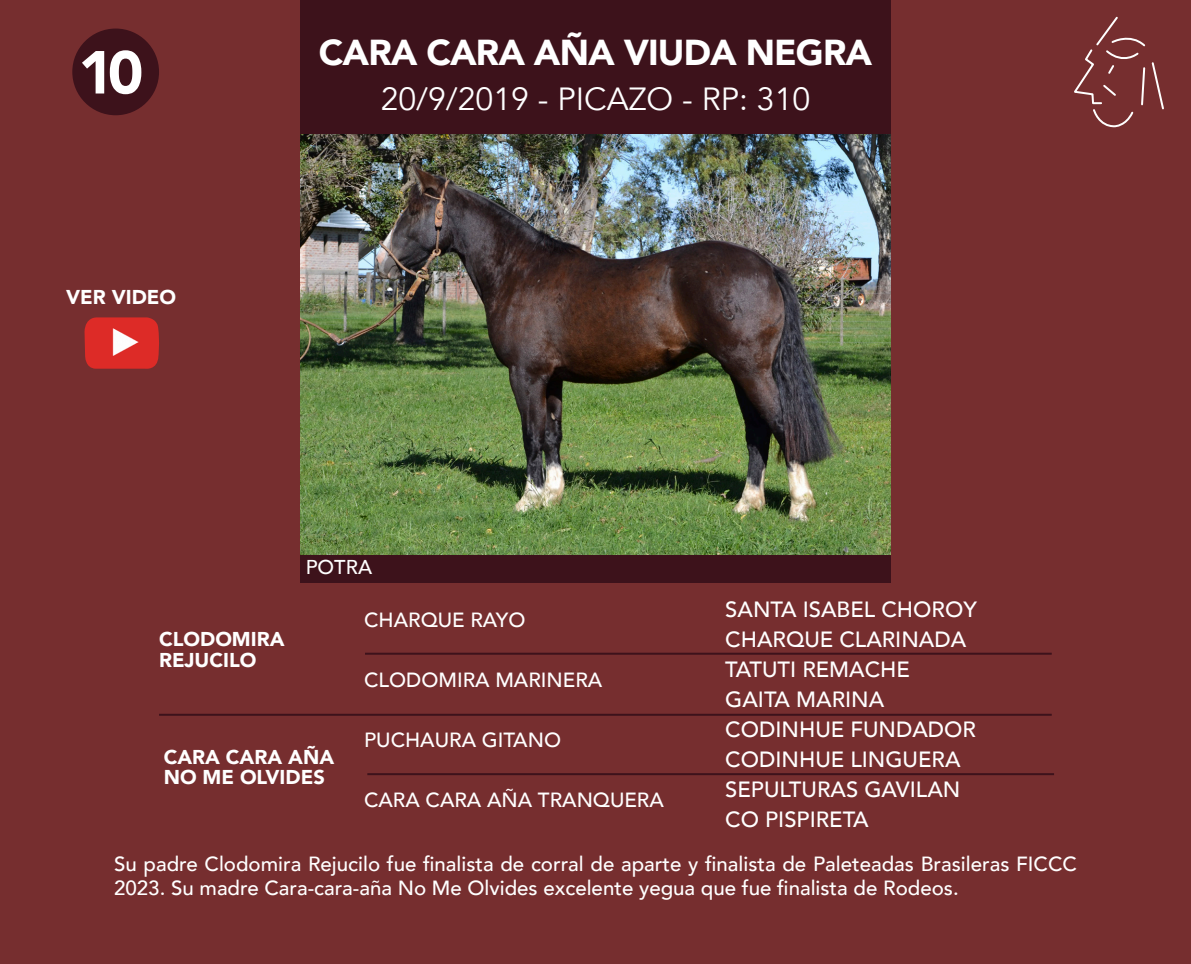
<style>
.page{position:relative;width:1191px;height:964px;background:#762e2f}
.page>*{position:absolute;margin:0;border:0;box-sizing:border-box;transform-origin:0 0}
.t1{font:900 60px "Avenir";color:#fff}
.t2{font:900 36px "Avenir";letter-spacing:-.025em;color:#fff}
.t3{font:32px "Avenir";color:#fff}
.t4{font:500 22px "Avenir";color:#fff}
.t5{font:500 20.4px/24px "Avenir";color:#fff}
.t6{font:900 20px/20.4px "Avenir";color:#fff}
.t7{font:500 20px "Avenir";color:#fff}
</style>
<div class="page">
<div style="left:72px;top:29px;width:87px;height:86px;background:#3d121b;border-radius:50%"></div>
<svg style="left:1074px;top:16px;width:90px;height:112px"></svg>
<img style="left:84px;top:317px;width:75px;height:52px">
<div style="left:300px;top:543px;width:590px;height:40px;background:#3d121b"></div>
<div style="left:300px;top:0;width:590px;height:135px;background:#3d121b"></div>
<img style="left:300px;top:135px;width:590px;height:419px">
<hr style="left:365px;top:653px;width:686px;height:2px;background:#3d121b">
<hr style="left:367px;top:773px;width:687px;height:2px;background:#3d121b">
<hr style="left:159px;top:714px;width:892px;height:2px;background:#3d121b">
<p class="t1" style="left:78px;top:21px;width:67px">10</p>
<p class="t6" style="left:66px;top:286px;width:111px">VER VIDEO</p>
<p class="t2" style="left:319px;top:21px;width:555px">CARA CARA AÑA VIUDA NEGRA</p>
<p class="t3" style="left:381px;top:80px;width:431px">20/9/2019 - PICAZO - RP: 310</p>
<p class="t7" style="left:306px;top:550px;width:68px">POTRA</p>
<p class="t6" style="left:159px;top:628px;width:127px">CLODOMIRA<br>REJUCILO</p>
<p class="t6" style="left:164px;top:746px;width:172px">CARA CARA AÑA<br>NO ME OLVIDES</p>
<p class="t5" style="left:364px;top:607px;width:163px">CHARQUE RAYO</p>
<p class="t5" style="left:364px;top:667px;width:240px">CLODOMIRA MARINERA</p>
<p class="t5" style="left:364px;top:727px;width:198px">PUCHAURA GITANO</p>
<p class="t5" style="left:364px;top:787px;width:301px">CARA CARA AÑA TRANQUERA</p>
<p class="t4" style="left:725px;top:590px;width:253px">SANTA ISABEL CHOROY</p>
<p class="t4" style="left:725px;top:620px;width:242px">CHARQUE CLARINADA</p>
<p class="t4" style="left:725px;top:650px;width:186px">TATUTI REMACHE</p>
<p class="t4" style="left:725px;top:680px;width:160px">GAITA MARINA</p>
<p class="t4" style="left:725px;top:710px;width:252px">CODINHUE FUNDADOR</p>
<p class="t4" style="left:725px;top:740px;width:237px">CODINHUE LINGUERA</p>
<p class="t4" style="left:725px;top:770px;width:236px">SEPULTURAS GAVILAN</p>
<p class="t4" style="left:725px;top:800px;width:145px">CO PISPIRETA</p>
<p class="t5" style="left:114px;top:851px;width:964px">Su padre Clodomira Rejucilo fue finalista de corral de aparte y finalista de Paleteadas Brasileras FICCC<br>2023. Su madre Cara-cara-aña No Me Olvides excelente yegua que fue finalista de Rodeos.</p>
</div>
